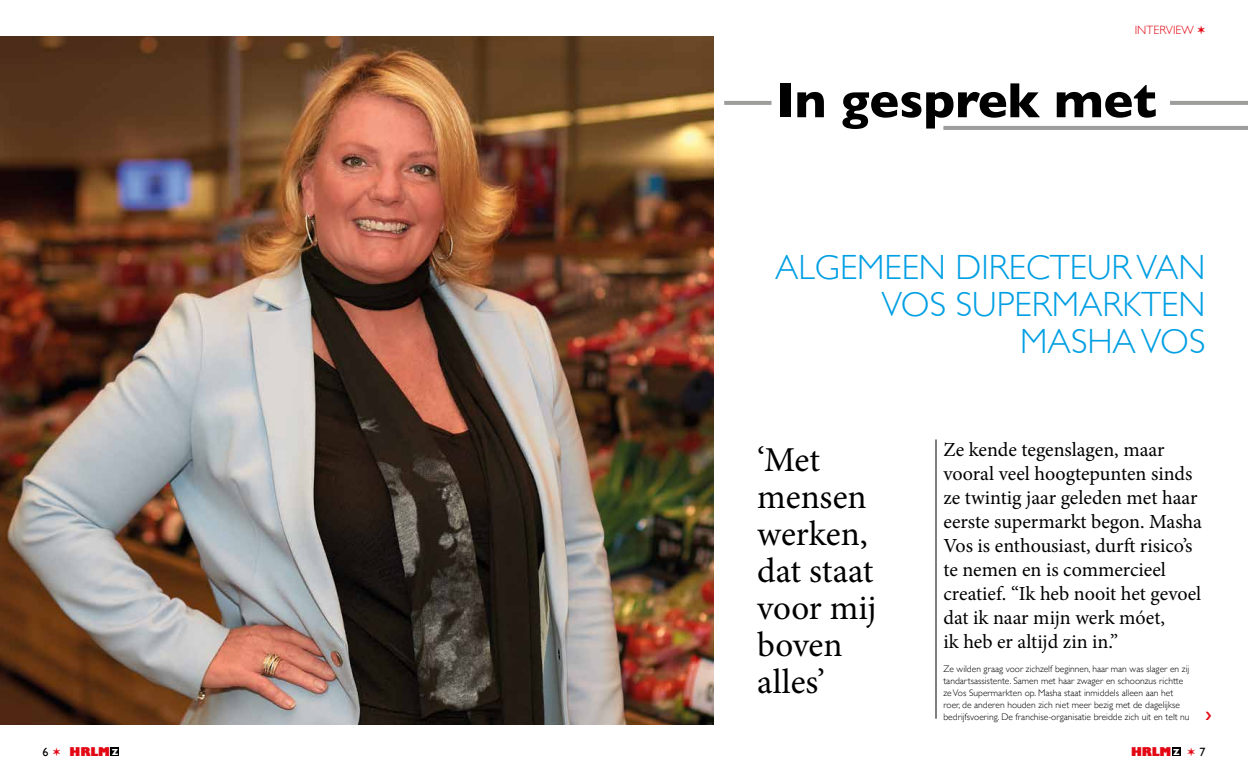
<style>
.page{position:relative;width:1248px;height:774px;background:#fff}
.page>*{position:absolute;margin:0;border:0;box-sizing:border-box;transform-origin:0 0}
.t1{font:700 50px "Gill Sans";color:#000}
.t2{font:300 35px/37px "Gill Sans";color:#009fe3;text-align:right}
.t3{font:35px/37px "Minion Pro";color:#000}
.t4{font:20px/24px "Minion Pro";color:#000}
.t5{font:300 12px "Gill Sans";color:#e30613}
.t6{font:800 11.8px "Gill Sans";letter-spacing:-.01em;color:#e30613;scale:.96 1}
.t7{font:300 9.5px/12px "Gill Sans";color:#000}
.s1{font-weight:400;font-size:12px;color:#000}
.s2{font-weight:700;font-size:8.9px;color:#fff}
.s3{font-weight:700;font-size:12px;color:#fff}
</style>
<div class="page">
<div style="left:111px;top:747px;width:8px;height:9px;background:#000"></div>
<div style="left:1171px;top:747px;width:9px;height:9px;background:#000"></div>
<img style="left:0;top:37px;width:713px;height:687px">
<hr style="left:935px;top:439px;width:1px;height:280px;background:#000">
<hr style="left:943px;top:126px;width:304px;height:4px;background:#9d9d9c">
<hr style="left:1169px;top:101px;width:78px;height:4px;background:#9d9d9c">
<hr style="left:724px;top:101px;width:47px;height:4px;background:#9d9d9c">
<p class="t5" style="left:1134px;top:21px;width:72px">INTERVIEW ✶</p>
<h1 class="t1" style="left:775px;top:61px;width:382px">In gesprek met</h1>
<h2 class="t2" style="left:775px;top:248px;width:432px">ALGEMEEN DIRECTEUR VAN<br>VOS SUPERMARKTEN<br>MASHA VOS</h2>
<h2 class="t3" style="left:757px;top:441px;width:121px">‘Met mensen werken, dat staat voor mij boven alles’</h2>
<p class="t4" style="left:943px;top:438px;width:260px">Ze kende tegenslagen, maar vooral veel hoogtepunten sinds ze twintig jaar geleden met haar eerste supermarkt begon. Masha<br>Vos is enthousiast, durft risico’s te nemen en is commercieel creatief. “Ik heb nooit het gevoel dat ik naar mijn werk móet,<br>ik heb er altijd zin in.”</p>
<p class="t7" style="left:943px;top:662px;width:247px">Ze wilden graag voor zichzelf beginnen, haar man was slager en zij tandartsassistente. Samen met haar zwager en schoonzus richtte ze Vos Supermarkten op. Masha staat inmiddels alleen aan het roer, de anderen houden zich niet meer bezig met de dagelijkse bedrijfsvoering. De franchise-organisatie breidde zich uit en telt nu</p>
<p class="t6" style="left:43px;top:744px;width:80px"><span class="s1">6</span> ✶ HRLM <span class="s2">Z</span></p>
<p class="t6" style="left:1130px;top:744px;width:79px">HRLM <span class="s2">Z</span><span class="s3">z</span> ✶ <span class="s1">7</span></p>
</div>
